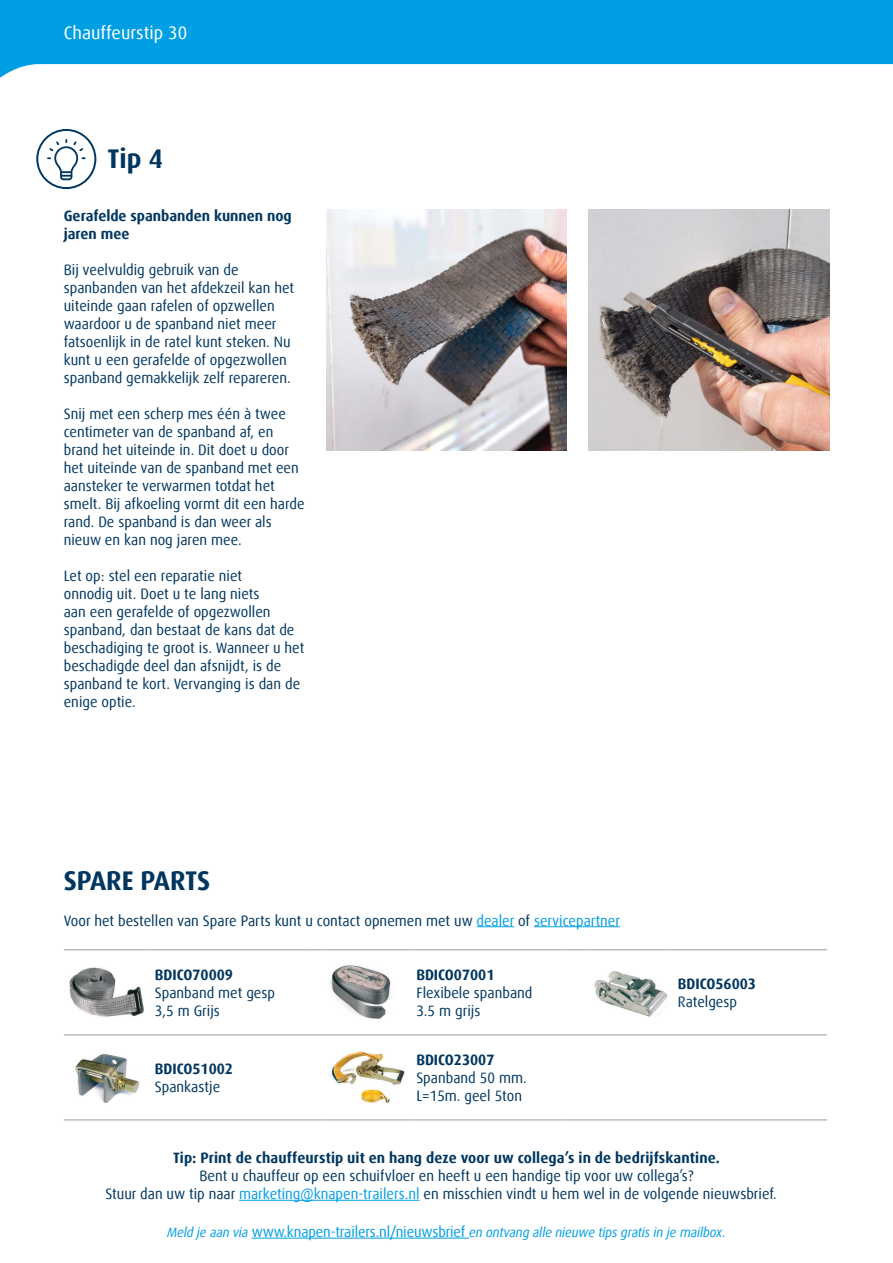
<style>
.page{position:relative;width:893px;height:1263px;background:#fff}
.page>*{position:absolute;margin:0;border:0;box-sizing:border-box;transform-origin:0 0}
.t1{font:700 27px "Dax Offc Pro";letter-spacing:-.005em;color:#00365f;scale:.96 1}
.t2{font:700 27px "Dax";color:#00365f;scale:.96 1}
.t3{font:18px "Dax Offc Pro";color:#fff}
.t4{font:15px/18px "Dax Offc Pro";color:#00365f;scale:.96 1}
.t5{font:700 15px/18px "Dax Offc Pro";color:#00365f;scale:.96 1}
.t6{font:italic 13.5px "Dax Offc Pro";letter-spacing:-.01em;color:#009fe3;scale:.96 1}
.s1{color:#009fe3}
.s2{font-style:normal;font-size:15px}
</style>
<div class="page">
<svg style="left:0;top:0;width:893px;height:78px;fill:#009fe3"></svg>
<hr style="left:252px;top:1238px;width:217px;height:1px;background:#009fe3">
<hr style="left:239px;top:1200px;width:180px;height:1px;background:#009fe3">
<svg style="left:36px;top:129px;width:60px;height:60px"></svg>
<hr style="left:477px;top:926px;width:37px;height:1px;background:#009fe3">
<hr style="left:534px;top:926px;width:86px;height:1px;background:#009fe3">
<hr style="left:64px;top:949px;width:85px;height:1px;background:#9d9d9c">
<hr style="left:149px;top:949px;width:155px;height:1px;background:#9d9d9c">
<svg style="left:304px;top:949px;width:21px;height:1px"></svg>
<hr style="left:325px;top:949px;width:85px;height:1px;background:#9d9d9c">
<hr style="left:410px;top:949px;width:156px;height:1px;background:#9d9d9c">
<svg style="left:566px;top:949px;width:21px;height:1px"></svg>
<hr style="left:587px;top:949px;width:85px;height:1px;background:#9d9d9c">
<hr style="left:672px;top:949px;width:155px;height:1px;background:#9d9d9c">
<hr style="left:64px;top:1034px;width:85px;height:1px;background:#9d9d9c">
<hr style="left:149px;top:1034px;width:155px;height:1px;background:#9d9d9c">
<svg style="left:304px;top:1034px;width:21px;height:1px"></svg>
<hr style="left:325px;top:1034px;width:85px;height:1px;background:#9d9d9c">
<hr style="left:410px;top:1034px;width:156px;height:1px;background:#9d9d9c">
<svg style="left:566px;top:1034px;width:21px;height:1px"></svg>
<hr style="left:587px;top:1034px;width:85px;height:1px;background:#9d9d9c">
<hr style="left:672px;top:1034px;width:155px;height:1px;background:#9d9d9c">
<hr style="left:64px;top:1120px;width:85px;height:1px;background:#9d9d9c">
<hr style="left:149px;top:1120px;width:155px;height:1px;background:#9d9d9c">
<svg style="left:304px;top:1120px;width:21px;height:1px"></svg>
<hr style="left:325px;top:1120px;width:85px;height:1px;background:#9d9d9c">
<hr style="left:410px;top:1120px;width:156px;height:1px;background:#9d9d9c">
<svg style="left:566px;top:1120px;width:21px;height:1px"></svg>
<hr style="left:587px;top:1120px;width:85px;height:1px;background:#9d9d9c">
<hr style="left:672px;top:1120px;width:155px;height:1px;background:#9d9d9c">
<img style="left:69px;top:967px;width:75px;height:50px">
<img style="left:330px;top:965px;width:61px;height:54px">
<img style="left:594px;top:971px;width:74px;height:46px">
<img style="left:75px;top:1054px;width:65px;height:50px">
<img style="left:328px;top:1051px;width:77px;height:53px">
<img style="left:588px;top:209px;width:241px;height:241px">
<img style="left:326px;top:209px;width:241px;height:241px">
<p class="t3" style="left:64px;top:21px;width:125px">Chauffeurstip 30</p>
<h1 class="t2" style="left:107px;top:143px;width:59px">Tip 4</h1>
<p class="t5" style="left:64px;top:207px;width:239px">Gerafelde spanbanden kunnen nog jaren mee</p>
<p class="t4" style="left:64px;top:261px;width:242px">Bij veelvuldig gebruik van de spanbanden van het afdekzeil kan het uiteinde gaan rafelen of opzwellen waardoor u de spanband niet meer fatsoenlijk in de ratel kunt steken. Nu kunt u een gerafelde of opgezwollen spanband gemakkelijk zelf repareren.</p>
<p class="t4" style="left:64px;top:405px;width:252px">Snij met een scherp mes één à twee centimeter van de spanband af, en brand het uiteinde in. Dit doet u door het uiteinde van de spanband met een aansteker te verwarmen totdat het smelt. Bij afkoeling vormt dit een harde rand. De spanband is dan weer als nieuw en kan nog jaren mee.</p>
<p class="t4" style="left:64px;top:567px;width:252px">Let op: stel een reparatie niet<br>onnodig uit. Doet u te lang niets<br>aan een gerafelde of opgezwollen spanband, dan bestaat de kans dat de beschadiging te groot is. Wanneer u het beschadigde deel dan afsnijdt, is de spanband te kort. Vervanging is dan de enige optie.</p>
<h1 class="t1" style="left:64px;top:863px;width:154px">SPARE PARTS</h1>
<p class="t4" style="left:64px;top:911px;width:581px">Voor het bestellen van Spare Parts kunt u contact opnemen met uw <span class="s1">dealer</span> of <span class="s1">servicepartner</span></p>
<p class="t5" style="left:155px;top:966px;width:83px">BDICO70009</p>
<p class="t4" style="left:155px;top:984px;width:127px">Spanband met gesp<br>3,5 m Grijs</p>
<p class="t5" style="left:155px;top:1060px;width:83px">BDICO51002</p>
<p class="t4" style="left:155px;top:1078px;width:70px">Spankastje</p>
<p class="t5" style="left:416px;top:966px;width:83px">BDICO07001</p>
<p class="t4" style="left:416px;top:984px;width:122px">Flexibele spanband<br>3.5 m grijs</p>
<p class="t5" style="left:416px;top:1051px;width:83px">BDICO23007</p>
<p class="t4" style="left:416px;top:1069px;width:116px">Spanband 50 mm.<br>L=15m. geel 5ton</p>
<p class="t5" style="left:678px;top:975px;width:83px">BDICO56003</p>
<p class="t4" style="left:678px;top:993px;width:63px">Ratelgesp</p>
<p class="t5" style="left:173px;top:1149px;width:571px">Tip: Print de chauffeurstip uit en hang deze voor uw collega’s in de bedrijfskantine.</p>
<p class="t4" style="left:105px;top:1167px;width:701px;text-indent:94px">Bent u chauffeur op een schuifvloer en heeft u een handige tip voor uw collega’s?<br>Stuur dan uw tip naar <span class="s1">marketing@knapen-trailers.nl</span> en misschien vindt u hem wel in de volgende nieuwsbrief.</p>
<p class="t6" style="left:167px;top:1223px;width:583px">Meld je aan via <span class="s2">www.knapen-trailers.nl/nieuwsbrief</span> en ontvang alle nieuwe tips gratis in je mailbox.</p>
</div>
